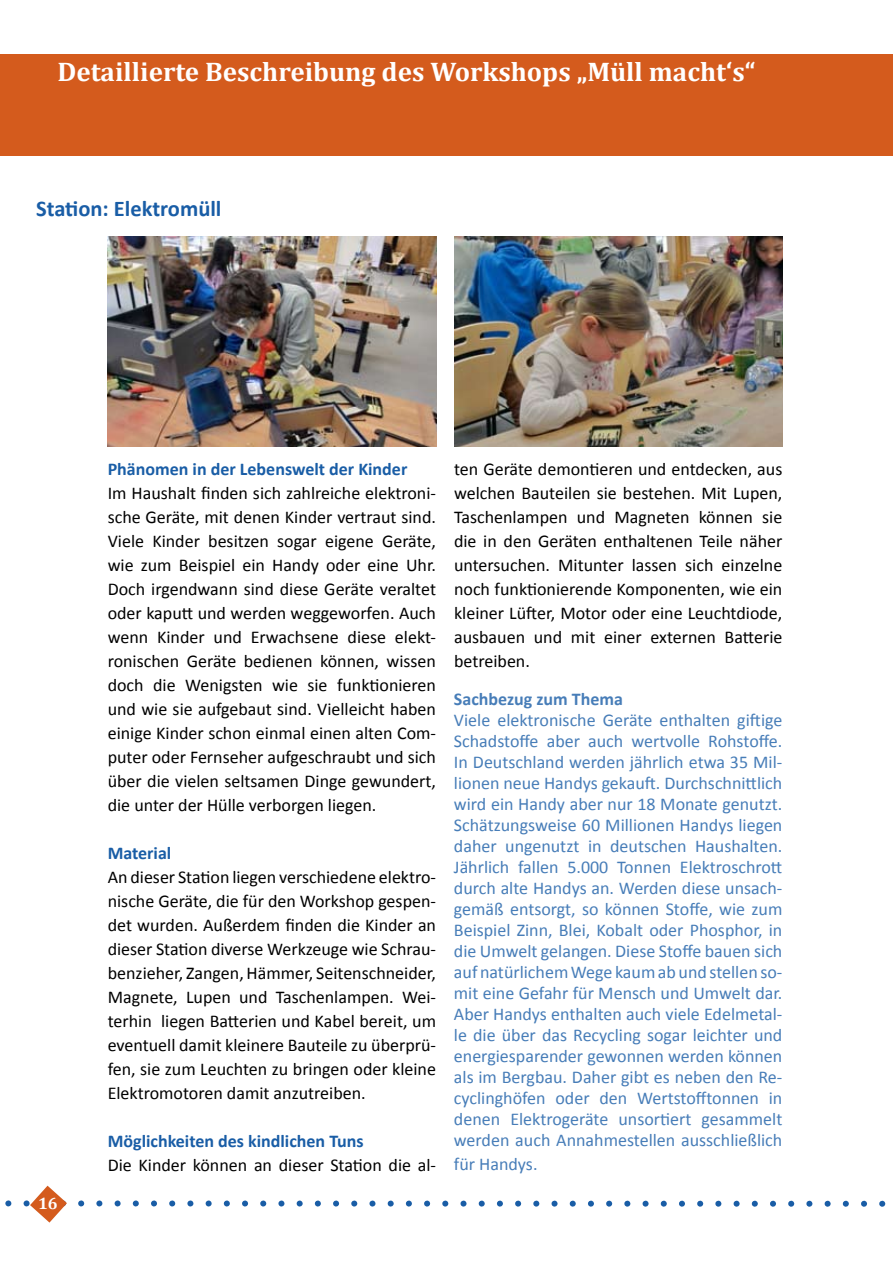
<style>
.page{position:relative;width:893px;height:1263px;background:#fff}
.page>*{position:absolute;margin:0;border:0;box-sizing:border-box;transform-origin:0 0}
.t1{font:700 27px "Cambria";color:#fff}
.t2{font:700 22.5px "Calibri";color:#195da6}
.t3{font:18px/24px "Calibri";color:#000;text-align:justify}
.t4{font:18px/21px "Calibri";color:#477db8;text-align:justify}
.t5{font:700 18px "Calibri";color:#195da6}
.t6{font:700 18px "Calibri";color:#477db8}
.t7{font:700 16.5px "Cambria";color:#fff}
</style>
<div class="page">
<svg style="left:5px;top:1186px;width:881px;height:36px"></svg>
<div style="left:0;top:54px;width:893px;height:101px;background:#d45b1d"></div>
<img style="left:107px;top:236px;width:330px;height:210px">
<img style="left:454px;top:236px;width:328px;height:210px">
<h1 class="t1" style="left:57px;top:55px;width:700px">Detaillierte Beschreibung des Workshops „Müll macht‘s“</h1>
<p class="t2" style="left:36px;top:194px;width:187px">Station: Elektromüll</p>
<p class="t7" style="left:38px;top:1194px;width:21px">16</p>
<p class="t5" style="left:108px;top:458px;width:301px">Phänomen in der Lebenswelt der Kinder</p>
<p class="t3" style="left:108px;top:480px;width:330px">Im Haushalt finden sich zahlreiche elektroni&shy;sche Geräte, mit denen Kinder vertraut sind.<br>Viele Kinder besitzen sogar eigene Geräte, wie zum Beispiel ein Handy oder eine Uhr.<br>Doch irgendwann sind diese Geräte veraltet oder kaputt und werden weggeworfen. Auch wenn Kinder und Erwachsene diese elekt&shy;ronischen Geräte bedienen können, wissen doch die Wenigsten wie sie funktionieren und wie sie aufgebaut sind. Vielleicht haben einige Kinder schon einmal einen alten Com&shy;puter oder Fernseher aufgeschraubt und sich über die vielen seltsamen Dinge gewundert, die unter der Hülle verborgen liegen.</p>
<p class="t5" style="left:108px;top:842px;width:65px">Material</p>
<p class="t3" style="left:108px;top:864px;width:330px">An dieser Station liegen verschiedene elektro&shy;nische Geräte, die für den Workshop gespen&shy;det wurden. Außerdem finden die Kinder an dieser Station diverse Werkzeuge wie Schrau&shy;benzieher, Zangen, Hämmer, Seitenschneider, Magnete, Lupen und Taschenlampen. Wei&shy;terhin liegen Batterien und Kabel bereit, um eventuell damit kleinere Bauteile zu überprü&shy;fen, sie zum Leuchten zu bringen oder kleine Elektromotoren damit anzutreiben.</p>
<p class="t5" style="left:108px;top:1130px;width:258px">Möglichkeiten des kindlichen Tuns</p>
<p class="t3" style="left:108px;top:1152px;width:330px">Die Kinder können an dieser Station die al-</p>
<p class="t3" style="left:454px;top:456px;width:330px">ten Geräte demontieren und entdecken, aus welchen Bauteilen sie bestehen. Mit Lupen, Taschenlampen und Magneten können sie die in den Geräten enthaltenen Teile näher untersuchen. Mitunter lassen sich einzelne noch funktionierende Komponenten, wie ein kleiner Lüfter, Motor oder eine Leuchtdiode, ausbauen und mit einer externen Batterie betreiben.</p>
<p class="t6" style="left:454px;top:688px;width:171px">Sachbezug zum Thema</p>
<p class="t4" style="left:454px;top:709px;width:330px">Viele elektronische Geräte enthalten giftige Schadstoffe aber auch wertvolle Rohstoffe.<br>In Deutschland werden jährlich etwa 35 Mil&shy;lionen neue Handys gekauft. Durchschnittlich wird ein Handy aber nur 18 Monate genutzt.<br>Schätzungsweise 60 Millionen Handys liegen daher ungenutzt in deutschen Haushalten.<br>Jährlich fallen 5.000 Tonnen Elektroschrott durch alte Handys an. Werden diese unsach&shy;gemäß entsorgt, so können Stoffe, wie zum Beispiel Zinn, Blei, Kobalt oder Phosphor, in die Umwelt gelangen. Diese Stoffe bauen sich auf natürlichem Wege kaum ab und stellen so&shy;mit eine Gefahr für Mensch und Umwelt dar.<br>Aber Handys enthalten auch viele Edelmetal&shy;le die über das Recycling sogar leichter und energiesparender gewonnen werden können als im Bergbau. Daher gibt es neben den Re&shy;cyclinghöfen oder den Wertstofftonnen in denen Elektrogeräte unsortiert gesammelt werden auch Annahmestellen ausschließlich</p>
<p class="t4" style="left:454px;top:1153px;width:85px">für Handys.</p>
</div>
